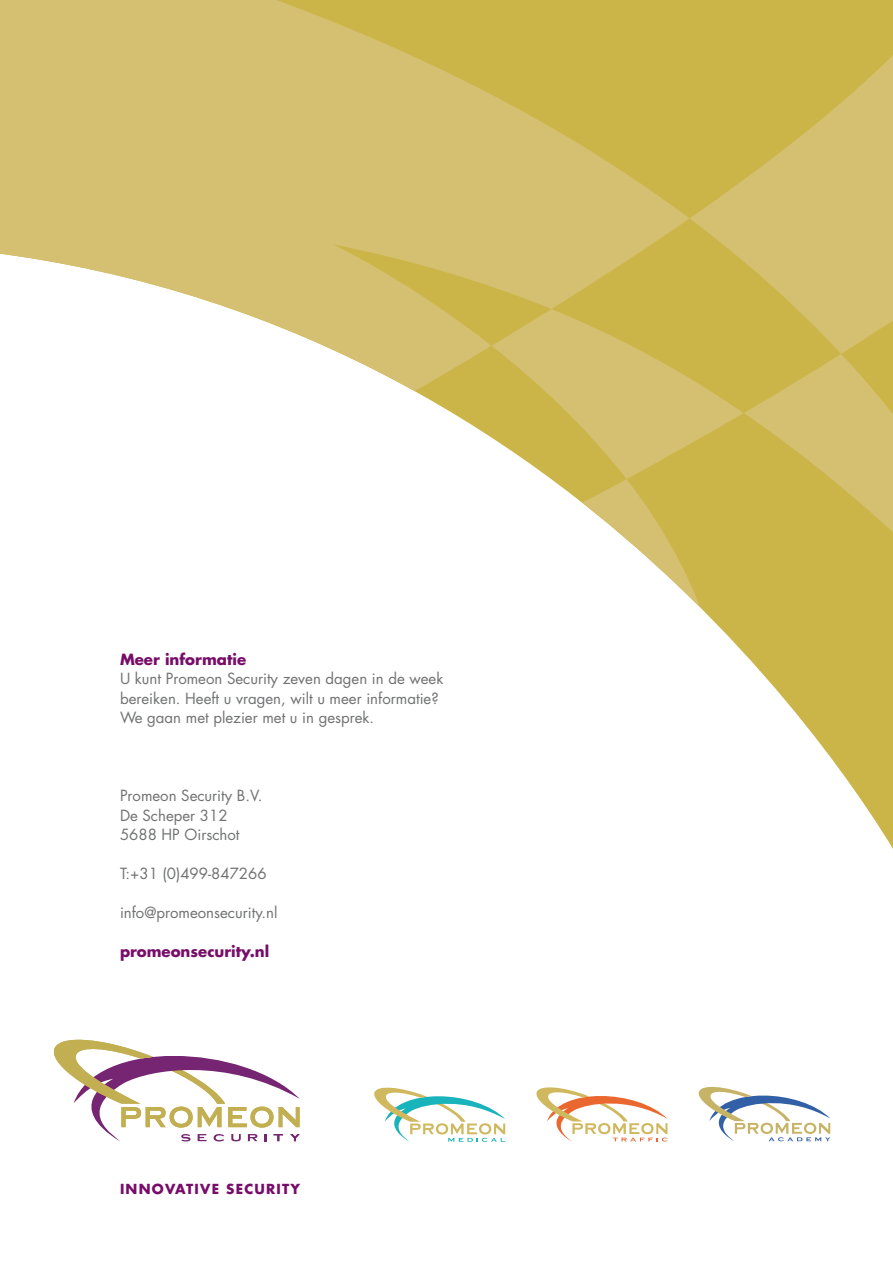
<style>
.page{position:relative;width:893px;height:1263px;background:#fff}
.page>*{position:absolute;margin:0;border:0;box-sizing:border-box;transform-origin:0 0}
.t1{font:15px/19.5px "Futura LT";color:#707172}
.t2{font:700 15px "Futura LT";color:#780d69}
.t3{font:700 13.5px "Futura LT";letter-spacing:.09em;color:#780d69}
</style>
<div class="page">
<svg style="left:826px;top:681px;width:67px;height:168px;fill:#ccb548"></svg>
<svg style="left:551px;top:479px;width:275px;height:272px"></svg>
<svg style="left:342px;top:354px;width:149px;height:83px"></svg>
<svg style="left:744px;top:354px;width:149px;height:327px;background:#ceb854"></svg>
<svg style="left:491px;top:354px;width:253px;height:125px;background:#d2bc63"></svg>
<svg style="left:0;top:0;width:893px;height:354px;background:#d4c06d"></svg>
<svg style="left:54px;top:1040px;width:246px;height:101px"></svg>
<svg style="left:699px;top:1087px;width:131px;height:54px"></svg>
<svg style="left:374px;top:1088px;width:131px;height:54px"></svg>
<svg style="left:536px;top:1087px;width:132px;height:54px"></svg>
<p class="t2" style="left:120px;top:649px;width:128px">Meer informatie</p>
<p class="t1" style="left:120px;top:669px;width:325px">U kunt Promeon Security zeven dagen in de week bereiken. Heeft u vragen, wilt u meer informatie?<br>We gaan met plezier met u in gesprek.</p>
<p class="t1" style="left:120px;top:786px;width:144px">Promeon Security B.V.<br>De Scheper 312<br>5688 HP Oirschot</p>
<p class="t1" style="left:120px;top:864px;width:148px">T:+31 (0)499-847266</p>
<p class="t1" style="left:120px;top:903px;width:159px">info@promeonsecurity.nl</p>
<p class="t2" style="left:120px;top:942px;width:151px">promeonsecurity.nl</p>
<p class="t3" style="left:120px;top:1179px;width:182px">innovative security</p>
</div>
